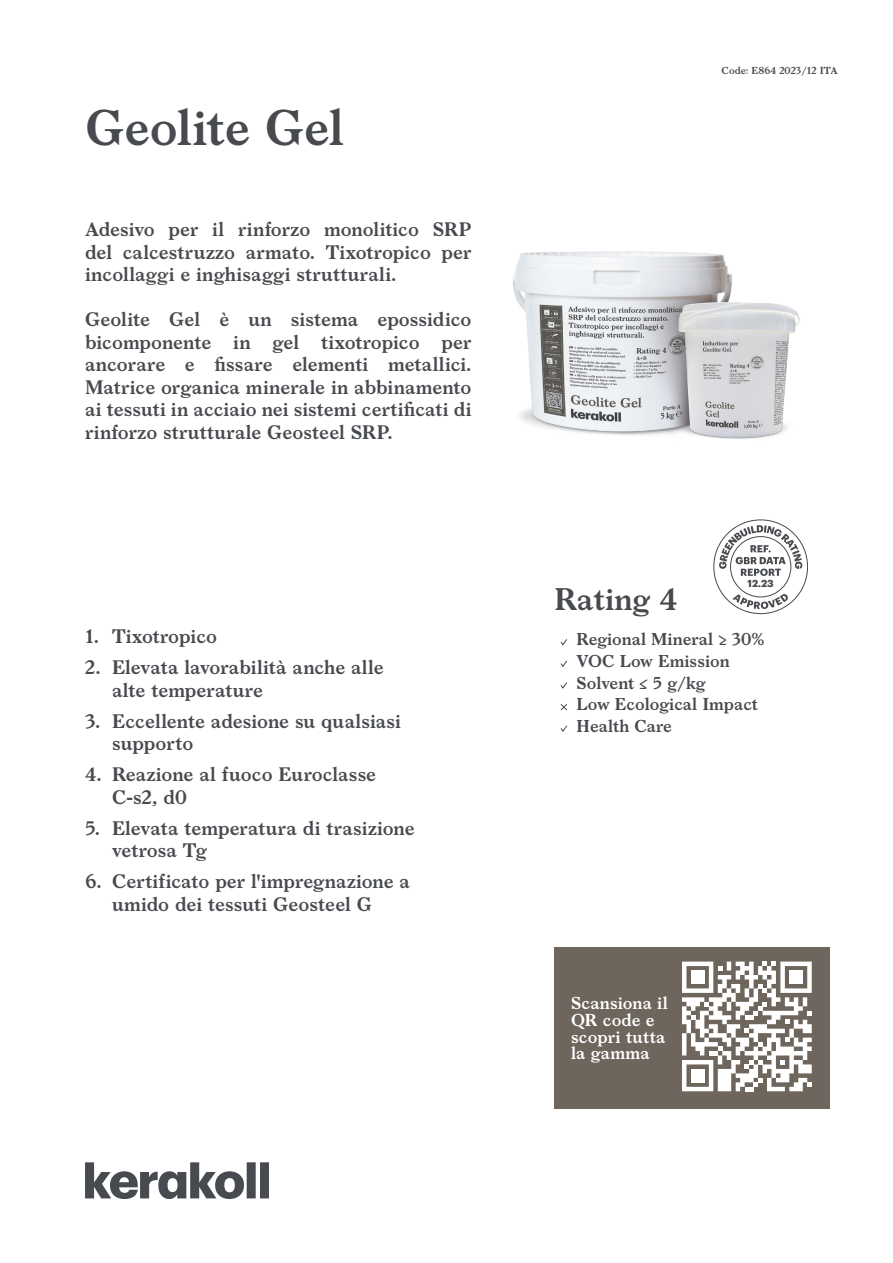
<style>
.page{position:relative;width:893px;height:1263px;background:#fff}
.page>*{position:absolute;margin:0;border:0;box-sizing:border-box;transform-origin:0 0}
.notag_cover_nome_prodotto{font:600 48px "Larish Neue";color:#474a4e}
.cover_eco{font:600 30px "Larish Neue";color:#474a4e}
.cover_descrizione_prodotto{font:600 18.75px/22.5px "Larish Neue";color:#474a4e}
.notag_cover_nome_prodotto-2{font:600 16.65px/16.6px "Larish Neue";letter-spacing:.005em;color:#fff}
.notag_cover_voci_rating{font:600 16.5px "Larish Neue";color:#474a4e}
.cover_datareport{font:700 10.05px "Graphik";color:#474a4e}
.t1{font:600 9.75px "Larish Neue";color:#474a4e}
</style>
<div class="page">
<svg style="left:713px;top:519px;width:95px;height:95px"></svg>
<svg style="left:85px;top:1162px;width:184px;height:37px"></svg>
<img style="left:513px;top:251px;width:287px;height:188px">
<div style="left:554px;top:947px;width:276px;height:162px;background:#6e655c"></div>
<svg style="left:682px;top:961px;width:130px;height:130px"></svg>
<div style="left:691px;top:1069px;width:13px;height:13px;background:#fff"></div>
<svg style="left:560px;top:639px;width:7px;height:7px"></svg>
<svg style="left:560px;top:660px;width:7px;height:7px"></svg>
<svg style="left:560px;top:682px;width:7px;height:7px"></svg>
<svg style="left:560px;top:704px;width:7px;height:7px"></svg>
<svg style="left:560px;top:725px;width:7px;height:7px"></svg>
<p class="notag_cover_nome_prodotto" style="left:85px;top:91px;width:260px">Geolite Gel</p>
<p class="cover_descrizione_prodotto" style="left:85px;top:217px;width:388px;text-align:justify">Adesivo per il rinforzo monolitico SRP del calcestruzzo armato. Tixotropico per incollaggi e inghisaggi strutturali.</p>
<p class="cover_descrizione_prodotto" style="left:85px;top:307px;width:388px;text-align:justify">Geolite Gel è un sistema epossidico bicomponente in gel tixotropico per ancorare e fissare elementi metallici.<br>Matrice organica minerale in abbinamento ai tessuti in acciaio nei sistemi certificati di rinforzo strutturale Geosteel SRP.</p>
<p class="cover_descrizione_prodotto" style="left:85px;top:624px;width:134px">1. Tixotropico</p>
<p class="cover_descrizione_prodotto" style="left:112px;top:655px;width:273px;text-indent:-27px">2. Elevata lavorabilità anche alle alte temperature</p>
<p class="cover_descrizione_prodotto" style="left:112px;top:708px;width:290px;text-indent:-27px">3. Eccellente adesione su qualsiasi supporto</p>
<p class="cover_descrizione_prodotto" style="left:112px;top:762px;width:266px;text-indent:-27px">4. Reazione al fuoco Euroclasse<br>C-s2, d0</p>
<p class="cover_descrizione_prodotto" style="left:112px;top:815px;width:304px;text-indent:-27px">5. Elevata temperatura di trasizione vetrosa Tg</p>
<p class="cover_descrizione_prodotto" style="left:85px;top:869px;width:327px;text-align:center">6. Certificato per l'impregnazione a umido dei tessuti Geosteel G</p>
<p class="t1" style="left:722px;top:63px;width:118px">Code: E864 2023/12 ITA</p>
<p class="cover_eco" style="left:554px;top:576px;width:125px">Rating 4</p>
<p class="cover_datareport" style="left:748px;top:575px;width:28px">12.23</p>
<p class="notag_cover_voci_rating" style="left:577px;top:627px;width:189px">Regional Mineral ≥ 30%</p>
<p class="notag_cover_voci_rating" style="left:577px;top:648px;width:155px">VOC Low Emission</p>
<p class="notag_cover_voci_rating" style="left:577px;top:670px;width:130px">Solvent ≤ 5 g/kg</p>
<p class="notag_cover_voci_rating" style="left:577px;top:691px;width:183px">Low Ecological Impact</p>
<p class="notag_cover_voci_rating" style="left:577px;top:713px;width:97px">Health Care</p>
<p class="notag_cover_nome_prodotto-2" style="left:571px;top:994px;width:98px">Scansiona il<br>QR code e scopri tutta la gamma</p>
</div>
